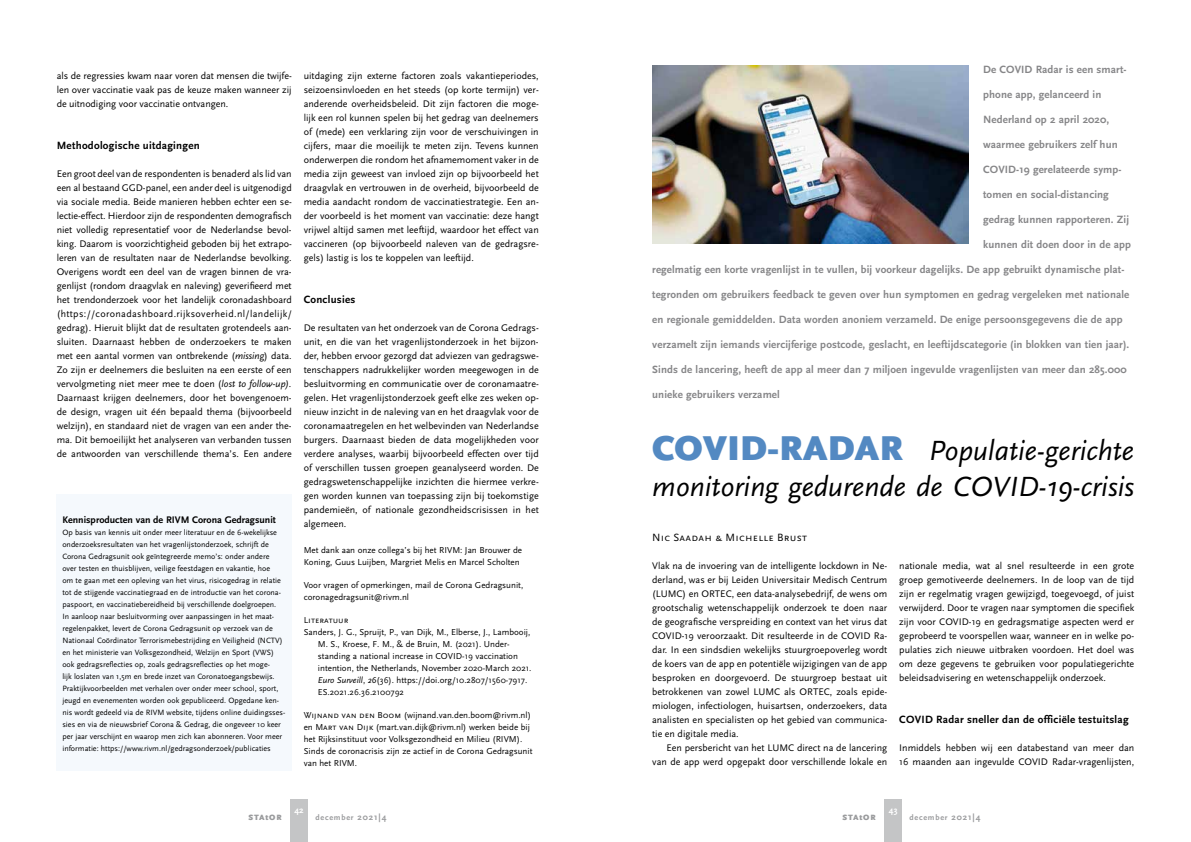
<style>
.page{position:relative;width:1191px;height:842px;background:#fff}
.page>*{position:absolute;margin:0;border:0;box-sizing:border-box;transform-origin:0 0}
.t1{font:italic 29px/36px "Scala Sans";color:#000}
.t2{font:700 11px "Scala Sans";letter-spacing:.01em;color:#868688}
.t3{font:700 11px "Scala Sans";letter-spacing:.025em;color:#000}
.t4{font:11px "Scala Sans Caps";letter-spacing:.025em;color:#000}
.t5{font:10px/14px "Scala Sans";color:#000;text-align:justify}
.t6{font:700 10px "Scala Sans";color:#000}
.t7{font:9px/12px "Scala Sans";color:#000}
.t8{font:9px "Scala Sans Caps";color:#000}
.t9{font:700 9px "Scala Sans";color:#fff}
.t10{font:8px/12px "Scala Sans";color:#000}
.t11{font:700 8px "Scala Sans";letter-spacing:.1em;color:#9a9b9d}
.t12{font:900 8px "Scala Sans";letter-spacing:.1em;color:#9a9b9d}
.s1{font-style:italic}
.s2{font-family:"Scala Sans Caps"}
.s3{font-size:9px}
.s4{font-weight:900;font-style:normal;font-size:36px;color:#5389c2}
</style>
<div class="page">
<div style="left:291px;top:799px;width:17px;height:43px;background:#c4c5c6"></div>
<div style="left:884px;top:799px;width:17px;height:43px;background:#c4c5c6"></div>
<img style="left:652px;top:65px;width:317px;height:178px">
<div style="left:57px;top:495px;width:235px;height:276px;background:#f5f9fd"></div>
<p class="t5" style="left:57px;top:69px;width:236px">als de regressies kwam naar voren dat mensen die twijfe&shy;len over vaccinatie vaak pas de keuze maken wanneer zij de uitnodiging voor vaccinatie ontvangen.</p>
<p class="t3" style="left:57px;top:140px;width:145px">Methodologische uitdagingen</p>
<p class="t5" style="left:57px;top:167px;width:237px">Een groot deel van de respondenten is benaderd als lid van een al bestaand GGD-panel, een ander deel is uitgenodigd via sociale media. Beide manieren hebben echter een se&shy;lectie-effect. Hierdoor zijn de respondenten demografisch niet volledig representatief voor de Nederlandse bevol&shy;king. Daarom is voorzichtigheid geboden bij het extrapo&shy;leren van de resultaten naar de Nederlandse bevolking.<br>Overigens wordt een deel van de vragen binnen de vra&shy;genlijst (rondom draagvlak en naleving) geverifieerd met het trendonderzoek voor het landelijk coronadashboard (https://coronadashboard.rijksoverheid.nl/landelijk/ gedrag). Hieruit blijkt dat de resultaten grotendeels aan&shy;sluiten. Daarnaast hebben de onderzoekers te maken met een aantal vormen van ontbrekende (<span class="s1">missing</span>) data.<br>Zo zijn er deelnemers die besluiten na een eerste of een vervolgmeting niet meer mee te doen (<span class="s1">lost to follow-up).<br></span>Daarnaast krijgen deelnemers, door het bovengenoem&shy;de design, vragen uit één bepaald thema (bijvoorbeeld welzijn), en standaard niet de vragen van een ander the&shy;ma. Dit bemoeilijkt het analyseren van verbanden tussen de antwoorden van verschillende thema’s. Een andere</p>
<p class="t6" style="left:62px;top:514px;width:215px">Kennisproducten van de RIVM Corona Gedragsunit</p>
<p class="t10" style="left:62px;top:526px;width:224px">Op basis van kennis uit onder meer literatuur en de 6-wekelijkse onderzoeksresultaten van het vragenlijstonderzoek, schrijft de Corona Gedragsunit ook geïntegreerde memo’s: onder andere over testen en thuisblijven, veilige feestdagen en vakantie, hoe<br>om te gaan met een opleving van het virus, risicogedrag in relatie tot de stijgende vaccinatiegraad en de introductie van het corona&shy;paspoort, en vaccinatiebereidheid bij verschillende doelgroepen.<br>In aanloop naar besluitvorming over aanpassingen in het maat&shy;regelenpakket, levert de Corona Gedragsunit op verzoek van de Nationaal Coördinator Terrorismebestrijding en Veiligheid (NCTV) en het ministerie van Volksgezondheid, Welzijn en Sport (VWS) ook gedragsreflecties op, zoals gedragsreflecties op het moge-<br>lijk loslaten van 1,5m en brede inzet van Coronatoegangsbewijs.<br>Praktijkvoorbeelden met verhalen over onder meer school, sport, jeugd en evenementen worden ook gepubliceerd. Opgedane ken&shy;nis wordt gedeeld via de RIVM website, tijdens online duidingsses&shy;sies en via de nieuwsbrief Corona &amp; Gedrag, die ongeveer 10 keer per jaar verschijnt en waarop men zich kan abonneren. Voor meer informatie: https://www.rivm.nl/gedragsonderzoek/publicaties</p>
<p class="t5" style="left:304px;top:69px;width:236px">uitdaging zijn externe factoren zoals vakantieperiodes, seizoensinvloeden en het steeds (op korte termijn) ver&shy;anderende overheidsbeleid. Dit zijn factoren die moge&shy;lijk een rol kunnen spelen bij het gedrag van deelnemers of (mede) een verklaring zijn voor de verschuivingen in cijfers, maar die moeilijk te meten zijn. Tevens kunnen onderwerpen die rondom het afnamemoment vaker in de media zijn geweest van invloed zijn op bijvoorbeeld het draagvlak en vertrouwen in de overheid, bijvoorbeeld de media aandacht rondom de vaccinatiestrategie. Een an&shy;der voorbeeld is het moment van vaccinatie: deze hangt vrijwel altijd samen met leeftijd, waardoor het effect van vaccineren (op bijvoorbeeld naleven van de gedragsre&shy;gels) lastig is los te koppelen van leeftijd.</p>
<p class="t3" style="left:304px;top:294px;width:53px">Conclusies</p>
<p class="t5" style="left:304px;top:321px;width:236px">De resultaten van het onderzoek van de Corona Gedrags&shy;unit, en die van het vragenlijstonderzoek in het bijzon&shy;der, hebben ervoor gezorgd dat adviezen van gedragswe&shy;tenschappers nadrukkelijker worden meegewogen in de besluitvorming en communicatie over de coronamaatre&shy;gelen. Het vragenlijstonderzoek geeft elke zes weken op&shy;nieuw inzicht in de naleving van en het draagvlak voor de coronamaatregelen en het welbevinden van Nederlandse burgers. Daarnaast bieden de data mogelijkheden voor verdere analyses, waarbij bijvoorbeeld effecten over tijd of verschillen tussen groepen geanalyseerd worden. De gedragswetenschappelijke inzichten die hiermee verkre&shy;gen worden kunnen van toepassing zijn bij toekomstige pandemieën, of nationale gezondheidscrisissen in het algemeen.</p>
<p class="t7" style="left:304px;top:544px;width:220px">Met dank aan onze collega’s bij het RIVM: Jan Brouwer de<br>Koning, Guus Luijben, Margriet Melis en Marcel Scholten</p>
<p class="t7" style="left:304px;top:579px;width:221px">Voor vragen of opmerkingen, mail de Corona Gedragsunit, coronagedragsunit@rivm.nl</p>
<p class="t8" style="left:304px;top:615px;width:46px">Literatuur</p>
<p class="t7" style="left:318px;top:626px;width:215px;text-indent:-14px">Sanders, J. G., Spruijt, P., van Dijk, M., Elberse, J., Lambooij, M. S., Kroese, F. M., &amp; de Bruin, M. (2021). Under&shy;standing a national increase in COVID-19 vaccination intention, the Netherlands, November 2020-March 2021.<br><span class="s1">Euro Surveill</span>, <span class="s1">26</span>(36). https://doi.org/10.2807/1560-7917.<br>ES.2021.26.36.2100792</p>
<p class="t7" style="left:304px;top:709px;width:230px"><span class="s2">Wijnand van den Boom</span> (wijnand.van.den.boom@rivm.nl) en <span class="s2">Mart van Dijk</span> (mart.van.dijk@rivm.nl) werken beide bij het Rijksinstituut voor Volksgezondheid en Milieu (RIVM).<br>Sinds de coronacrisis zijn ze actief in de Corona Gedragsunit van het RIVM.</p>
<p class="t9" style="left:294px;top:805px;width:11px">42</p>
<p class="t12" style="left:249px;top:812px;width:34px">STAtOR</p>
<p class="t11" style="left:315px;top:813px;width:72px">december <span class="s3">2021|4</span></p>
<p class="t2" style="left:983px;top:64px;width:145px">De COVID Radar is een smart-</p>
<p class="t2" style="left:983px;top:89px;width:120px">phone app, gelanceerd in</p>
<p class="t2" style="left:983px;top:114px;width:128px">Nederland op 2 april 2020,</p>
<p class="t2" style="left:983px;top:139px;width:136px">waarmee gebruikers zelf hun</p>
<p class="t2" style="left:983px;top:164px;width:140px">COVID-19 gerelateerde symp-</p>
<p class="t2" style="left:983px;top:189px;width:127px">tomen en social-distancing</p>
<p class="t2" style="left:983px;top:214px;width:147px">gedrag kunnen rapporteren. Zij</p>
<p class="t2" style="left:983px;top:239px;width:149px">kunnen dit doen door in de app</p>
<p class="t2" style="left:652px;top:264px;width:474px">regelmatig een korte vragenlijst in te vullen, bij voorkeur dagelijks. De app gebruikt dynamische plat-</p>
<p class="t2" style="left:652px;top:289px;width:478px">tegronden om gebruikers feedback te geven over hun symptomen en gedrag vergeleken met nationale</p>
<p class="t2" style="left:652px;top:314px;width:472px">en regionale gemiddelden. Data worden anoniem verzameld. De enige persoonsgegevens die de app</p>
<p class="t2" style="left:652px;top:339px;width:478px">verzamelt zijn iemands viercijferige postcode, geslacht, en leeftijdscategorie (in blokken van tien jaar).</p>
<p class="t2" style="left:652px;top:364px;width:476px">Sinds de lancering, heeft de app al meer dan 7 miljoen ingevulde vragenlijsten van meer dan 285.000</p>
<p class="t2" style="left:652px;top:389px;width:129px">unieke gebruikers verzamel</p>
<h1 class="t1" style="left:652px;top:433px;width:483px"><span class="s4">COVID-RADAR</span> Populatie-gerichte monitoring gedurende de COVID-19-crisis</h1>
<p class="t4" style="left:652px;top:532px;width:156px">Nic Saadah &amp; Michelle Brust</p>
<p class="t5" style="left:652px;top:559px;width:236px">Vlak na de invoering van de intelligente lockdown in Ne&shy;derland, was er bij Leiden Universitair Medisch Centrum (LUMC) en ORTEC, een data-analysebedrijf, de wens om grootschalig wetenschappelijk onderzoek te doen naar de geografische verspreiding en context van het virus dat COVID-19 veroorzaakt. Dit resulteerde in de COVID Ra&shy;dar. In een sindsdien wekelijks stuurgroepoverleg wordt de koers van de app en potentiële wijzigingen van de app besproken en doorgevoerd. De stuurgroep bestaat uit betrokkenen van zowel LUMC als ORTEC, zoals epide&shy;miologen, infectiologen, huisartsen, onderzoekers, data analisten en specialisten op het gebied van communica&shy;tie en digitale media.</p>
<p class="t5" style="left:652px;top:741px;width:236px;text-align:right">Een persbericht van het LUMC direct na de lancering van de app werd opgepakt door verschillende lokale en</p>
<p class="t5" style="left:899px;top:559px;width:236px">nationale media, wat al snel resulteerde in een grote groep gemotiveerde deelnemers. In de loop van de tijd zijn er regelmatig vragen gewijzigd, toegevoegd, of juist verwijderd. Door te vragen naar symptomen die specifiek zijn voor COVID-19 en gedragsmatige aspecten werd er geprobeerd te voorspellen waar, wanneer en in welke po&shy;pulaties zich nieuwe uitbraken voordoen. Het doel was om deze gegevens te gebruiken voor populatiegerichte beleidsadvisering en wetenschappelijk onderzoek.</p>
<p class="t3" style="left:899px;top:714px;width:231px">COVID Radar sneller dan de officiële testuitslag</p>
<p class="t5" style="left:899px;top:741px;width:236px">Inmiddels hebben wij een databestand van meer dan<br>16 maanden aan ingevulde COVID Radar-vragenlijsten,</p>
<p class="t9" style="left:889px;top:805px;width:10px">43</p>
<p class="t12" style="left:842px;top:812px;width:34px">STAtOR</p>
<p class="t11" style="left:909px;top:813px;width:72px">december <span class="s3">2021|4</span></p>
</div>
